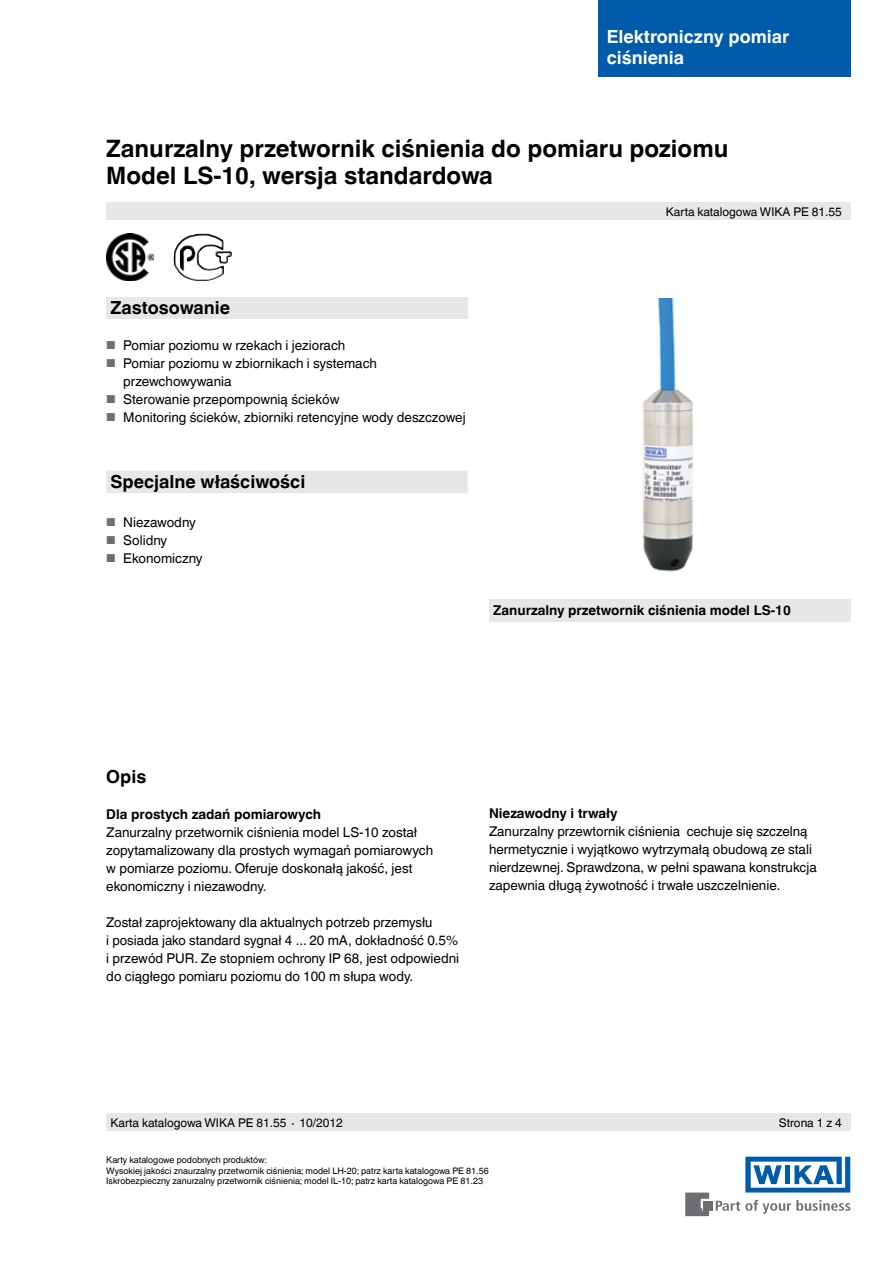
<style>
.page{position:relative;width:893px;height:1263px;background:#fff}
.page>*{position:absolute;margin:0;border:0;box-sizing:border-box;transform-origin:0 0}
.t1{font:700 24px/27px "Helvetica World";color:#000}
.t2{font:700 18px "Helvetica World";color:#000}
.t3{font:700 18px/21px "Helvetica World";color:#fff}
.t4{font:13.5px/18px "Helvetica World";color:#000}
.t5{font:700 13.5px "Helvetica World";color:#000}
.t6{font:12px "Helvetica World";color:#000}
.t7{font:9px/10.5px "Helvetica World";color:#000}
.s1{font-size:11.55px;color:#6d6e71}
</style>
<div class="page">
<div style="left:106px;top:298px;width:362px;height:21px;background:#e6e7e8"></div>
<svg style="left:716px;top:1200px;width:134px;height:14px"></svg>
<div style="left:703px;top:1201px;width:9px;height:9px;background:#6d6e71"></div>
<svg style="left:685px;top:1192px;width:24px;height:24px"></svg>
<svg style="left:745px;top:1157px;width:105px;height:35px"></svg>
<div style="left:106px;top:203px;width:744px;height:17px;background:#e6e7e8"></div>
<div style="left:106px;top:1114px;width:744px;height:17px;background:#e6e7e8"></div>
<div style="left:598px;top:0;width:252px;height:77px;background:#005baa"></div>
<div style="left:489px;top:599px;width:361px;height:22px;background:#e6e7e8"></div>
<div style="left:106px;top:471px;width:362px;height:22px;background:#e6e7e8"></div>
<img style="left:642px;top:298px;width:51px;height:274px">
<img style="left:106px;top:233px;width:48px;height:48px">
<img style="left:174px;top:234px;width:50px;height:47px">
<h2 class="t3" style="left:607px;top:26px;width:184px">Elektroniczny pomiar ciśnienia</h2>
<h1 class="t1" style="left:106px;top:135px;width:624px">Zanurzalny przetwornik ciśnienia do pomiaru poziomu<br>Model LS-10, wersja standardowa</h1>
<p class="t6" style="left:666px;top:204px;width:178px">Karta katalogowa WIKA PE 81.55</p>
<h2 class="t2" style="left:111px;top:297px;width:121px">Zastosowanie</h2>
<p class="t4" style="left:106px;top:336px;width:241px"><span class="s1">■</span> Pomiar poziomu w rzekach i jeziorach</p>
<p class="t4" style="left:123px;top:354px;width:255px;text-indent:-17px"><span class="s1">■</span> Pomiar poziomu w zbiornikach i systemach przewchowywania</p>
<p class="t4" style="left:106px;top:390px;width:235px"><span class="s1">■</span> Sterowanie przepompownią ścieków</p>
<p class="t4" style="left:106px;top:408px;width:361px"><span class="s1">■</span> Monitoring ścieków, zbiorniki retencyjne wody deszczowej</p>
<h2 class="t2" style="left:111px;top:471px;width:196px">Specjalne właściwości</h2>
<p class="t4" style="left:106px;top:513px;width:91px"><span class="s1">■</span> Niezawodny</p>
<p class="t4" style="left:106px;top:531px;width:63px"><span class="s1">■</span> Solidny</p>
<p class="t4" style="left:106px;top:549px;width:98px"><span class="s1">■</span> Ekonomiczny</p>
<p class="t5" style="left:493px;top:602px;width:299px">Zanurzalny przetwornik ciśnienia model LS-10</p>
<h2 class="t2" style="left:106px;top:766px;width:42px">Opis</h2>
<p class="t5" style="left:106px;top:807px;width:216px">Dla prostych zadań pomiarowych</p>
<p class="t4" style="left:106px;top:823px;width:328px">Zanurzalny przetwornik ciśnienia model LS-10 został zopytamalizowany dla prostych wymagań pomiarowych w pomiarze poziomu. Oferuje doskonałą jakość, jest ekonomiczny i niezawodny.</p>
<p class="t4" style="left:106px;top:913px;width:354px">Został zaprojektowany dla aktualnych potrzeb przemysłu<br>i posiada jako standard sygnał 4 ... 20 mA, dokładność 0.5% i przewód PUR. Ze stopniem ochrony IP 68, jest odpowiedni do ciągłego pomiaru poziomu do 100 m słupa wody.</p>
<p class="t5" style="left:489px;top:806px;width:130px">Niezawodny i trwały</p>
<p class="t4" style="left:489px;top:823px;width:329px">Zanurzalny przewtornik ciśnienia cechuje się szczelną hermetycznie i wyjątkowo wytrzymałą obudową ze stali nierdzewnej. Sprawdzona, w pełni spawana konstrukcja zapewnia długą żywotność i trwałe uszczelnienie.</p>
<p class="t6" style="left:111px;top:1115px;width:234px">Karta katalogowa WIKA PE 81.55 ∙ 10/2012</p>
<p class="t6" style="left:779px;top:1115px;width:65px">Strona 1 z 4</p>
<p class="t7" style="left:106px;top:1155px;width:384px">Karty katalogowe podobnych produktów:<br>Wysokiej jakości znaurzalny przetwornik ciśnienia; model LH-20; patrz karta katalogowa PE 81.56<br>Iskrobezpieczny zanurzalny przetwornik ciśnienia; model IL-10; patrz karta katalogowa PE 81.23</p>
</div>
